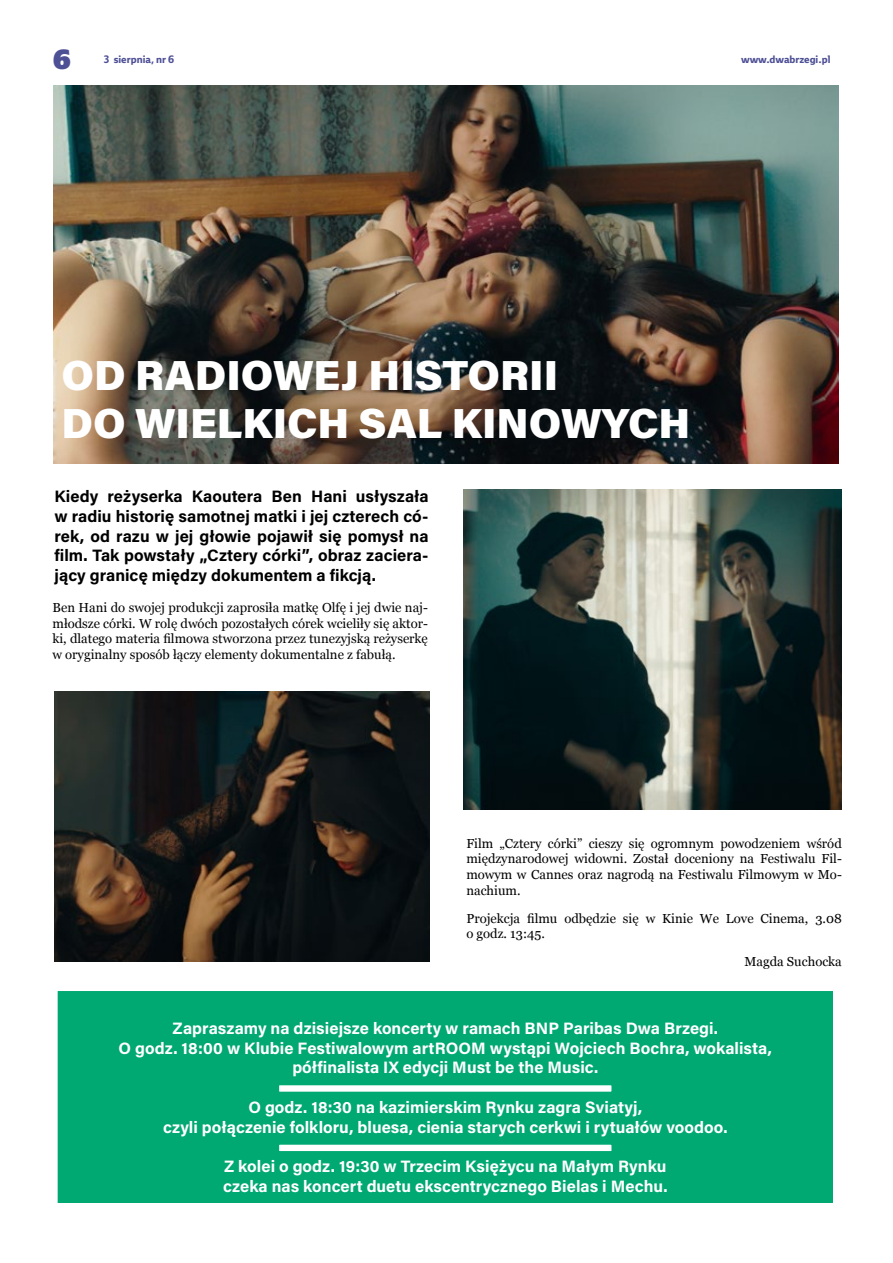
<style>
.page{position:relative;width:893px;height:1263px;background:#fff}
.page>*{position:absolute;margin:0;border:0;box-sizing:border-box;transform-origin:0 0}
.t1{font:900 42px/48px "Acumin Pro";color:#fff}
.t2{font:27px "Ebony Bl";color:#4e5096}
.t3{font:700 16.5px/19.8px "Acumin Pro";letter-spacing:.005em;color:#fff;text-align:center}
.t4{font:700 16.5px/19.8px "Acumin Pro";letter-spacing:.005em;color:#000;text-align:justify}
.t5{font:13.05px/15.6px "Georgia";color:#000;text-align:justify}
.t6{font:700 10.5px "Ebony";color:#4e5096}
</style>
<div class="page">
<img style="left:54px;top:85px;width:785px;height:378px">
<div style="left:55px;top:988px;width:781px;height:218px;background:#00a872"></div>
<div style="left:278px;top:1084px;width:335px;height:9px;background:#fff;border:2px solid #00a872"></div>
<div style="left:278px;top:1143px;width:335px;height:9px;background:#fff;border:2px solid #00a872"></div>
<div style="left:52px;top:985px;width:787px;height:224px;border:6px solid #fff"></div>
<img style="left:55px;top:692px;width:374px;height:269px">
<img style="left:463px;top:490px;width:379px;height:319px">
<h2 class="t2" style="left:53px;top:41px;width:19px">6</h2>
<p class="t6" style="left:104px;top:52px;width:72px">3 sierpnia, nr 6</p>
<p class="t6" style="left:741px;top:52px;width:91px">www.dwabrzegi.pl</p>
<h1 class="t1" style="left:61px;top:349px;width:630px">OD RADIOWEJ HISTORII<br>DO WIELKICH SAL KINOWYCH</h1>
<p class="t4" style="left:54px;top:486px;width:376px">Kiedy reżyserka Kaoutera Ben Hani usłyszała w radiu historię samotnej matki i jej czterech có&shy;rek, od razu w jej głowie pojawił się pomysł na film. Tak powstały „Cztery córki”, obraz zaciera&shy;jący granicę między dokumentem a fikcją.</p>
<p class="t5" style="left:52px;top:599px;width:377px">Ben Hani do swojej produkcji zaprosiła matkę Olfę i jej dwie naj&shy;młodsze córki. W rolę dwóch pozostałych córek wcieliły się aktor&shy;ki, dlatego materia filmowa stworzona przez tunezyjską reżyserkę w oryginalny sposób łączy elementy dokumentalne z fabułą.</p>
<p class="t5" style="left:466px;top:835px;width:377px">Film „Cztery córki” cieszy się ogromnym powodzeniem wśród międzynarodowej widowni. Został doceniony na Festiwalu Fil&shy;mowym w Cannes oraz nagrodą na Festiwalu Filmowym w Mo&shy;nachium.</p>
<p class="t5" style="left:466px;top:910px;width:377px">Projekcja filmu odbędzie się w Kinie We Love Cinema, 3.08 o godz. 13:45.</p>
<p class="t5" style="left:744px;top:953px;width:99px">Magda Suchocka</p>
<p class="t3" style="left:119px;top:1017px;width:655px">Zapraszamy na dzisiejsze koncerty w ramach BNP Paribas Dwa Brzegi.<br>O godz. 18:00 w Klubie Festiwalowym artROOM wystąpi Wojciech Bochra, wokalista, półfinalista IX edycji Must be the Music.</p>
<p class="t3" style="left:163px;top:1096px;width:566px">O godz. 18:30 na kazimierskim Rynku zagra Sviatyj,<br>czyli połączenie folkloru, bluesa, cienia starych cerkwi i rytuałów voodoo.</p>
<p class="t3" style="left:223px;top:1156px;width:446px;text-align:left">Z kolei o godz. 19:30 w Trzecim Księżycu na Małym Rynku czeka nas koncert duetu ekscentrycznego Bielas i Mechu.</p>
</div>
